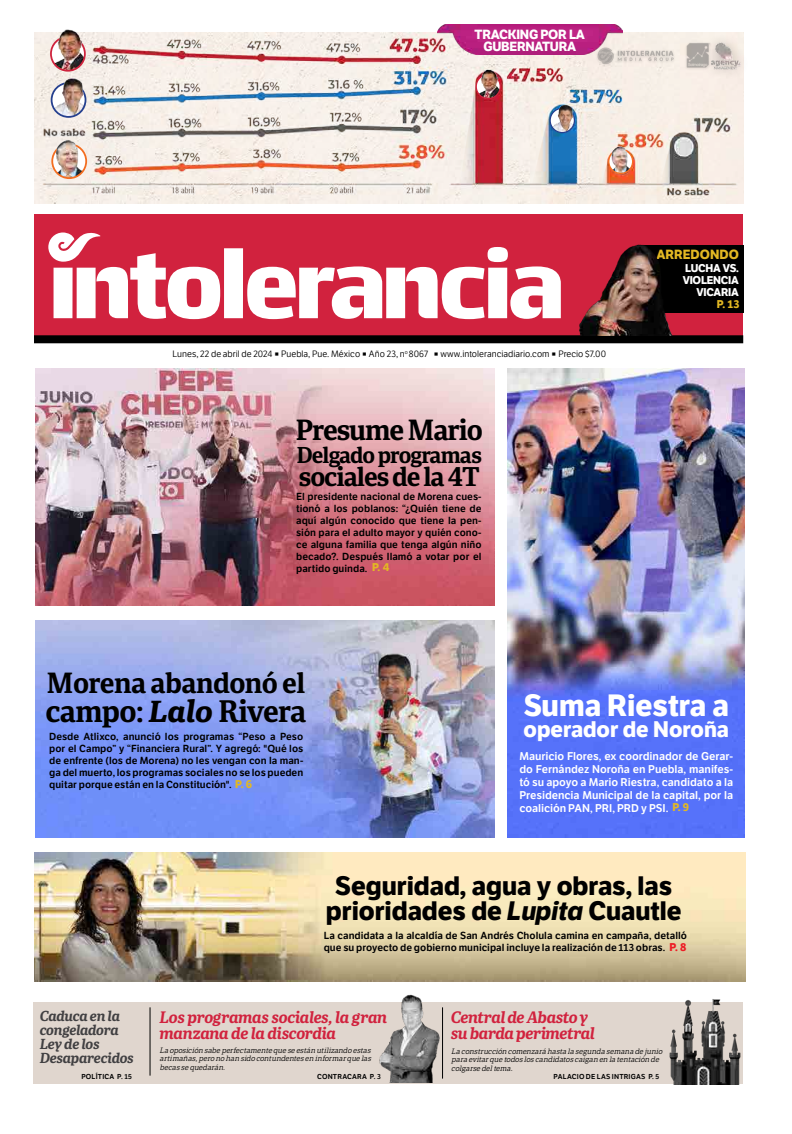
<style>
.page{position:relative;width:792px;height:1134px;background:#fff}
.page>*{position:absolute;margin:0;border:0;box-sizing:border-box;transform-origin:0 0}
.CABEZA_segunda{font:700 30px "Portada";letter-spacing:-.02em;color:#000}
.CABEZA_segunda-2{font:700 30px "LFT Etica";color:#fff}
.CABEZA_segunda-3{font:700 28.1px "Portada";letter-spacing:-.025em;color:#000}
.CABEZA_segunda-4{font:700 26.1px "Portada";letter-spacing:-.04em;color:#000}
.CABEZA_segunda-5{font:700 26px "LFT Etica";color:#000}
.CABEZA_segunda-6{font:700 22.1px "Portada";letter-spacing:-.04em;color:#000}
.CABEZA_segunda-7{font:700 22px "LFT Etica";color:#fff}
.TITULO_MENOR_3{font:italic 700 16px/16px "Portada";letter-spacing:-.03em;color:#d1223e}
.TITULO_MENOR_3-2{font:italic 700 14px "Portada";letter-spacing:-.025em;color:#414042}
.CABEZA_segunda-8{font:700 13px "LFT Etica";letter-spacing:-.02em;color:#fff}
.CABEZA_segunda-9{font:700 13px "LFT Etica";color:#e3b823}
.CABEZA_segunda-10{font:700 12px "LFT Etica";color:#e3b823}
.Sumario{font:600 11px/13px "LFT Etica";letter-spacing:-.005em;color:#fff;text-align:justify}
.CABEZA_segunda-11{font:700 11px "LFT Etica";letter-spacing:-.02em;color:#fff}
.CABEZA_segunda-12{font:700 11px "LFT Etica";color:#e3b823}
.Sumario-2{font:600 10px/12px "LFT Etica";color:#000;text-align:justify}
.CABEZA_segunda-13{font:600 10px "LFT Etica";color:#000}
.t1{font:9px "LFT Etica";letter-spacing:.005em;color:#000}
.Cita{font:italic 7.5px/8.5px "LFT Etica Sheriff";color:#000;text-align:justify}
.INDEX__pagina{font:600 7px "LFT Etica";letter-spacing:.025em;color:#000}
.s1{font-weight:700;font-size:11px;color:#e3b823}
.s2{font-family:"Portada Text";font-style:italic}
.s3{font-weight:700;color:#e3b823}
.s4{font-style:italic}
.s5{font-weight:700;font-size:11px;color:#ed1c24}
</style>
<div class="page">
<div style="left:35px;top:214px;width:708px;height:124px;background:#d1223e"></div>
<div style="left:224px;top:248px;width:19px;height:70px;background:#fff"></div>
<svg style="left:247px;top:247px;width:314px;height:72px"></svg>
<svg style="left:48px;top:232px;width:172px;height:87px"></svg>
<div style="left:637px;top:246px;width:106px;height:67px;background:#000"></div>
<div style="left:34px;top:335px;width:709px;height:8px;background:#000"></div>
<div style="left:33px;top:1002px;width:710px;height:82px;background:#e0d6ce"></div>
<hr style="left:150px;top:1007px;width:1px;height:68px;background:#000">
<hr style="left:442px;top:1007px;width:1px;height:71px;background:#000">
<img style="left:669px;top:999px;width:72px;height:85px">
<img style="left:379px;top:994px;width:61px;height:89px">
<img style="left:35px;top:33px;width:709px;height:170px">
<img style="left:51px;top:37px;width:34px;height:34px;border-radius:17px">
<div style="left:50px;top:36px;width:36px;height:36px;border:2px solid #cf233d;border-radius:50%"></div>
<img style="left:46px;top:29px;width:45px;height:21px">
<img style="left:476px;top:75px;width:24px;height:24px;border-radius:12px">
<div style="left:476px;top:74px;width:25px;height:25px;border:1px solid #cf233d;border-radius:50%"></div>
<img style="left:473px;top:67px;width:32px;height:17px">
<img style="left:52px;top:96px;width:33px;height:21px">
<div style="left:51px;top:82px;width:35px;height:36px;border:2px solid #25408f;border-radius:50%"></div>
<img style="left:51px;top:77px;width:34px;height:19px">
<img style="left:550px;top:117px;width:24px;height:16px">
<div style="left:549px;top:108px;width:26px;height:25px;border:1px solid #25408f;border-radius:50%"></div>
<img style="left:549px;top:104px;width:25px;height:13px">
<img style="left:52px;top:144px;width:34px;height:34px;border-radius:17px">
<div style="left:51px;top:143px;width:36px;height:36px;border:2px solid #f36e21;border-radius:50%"></div>
<img style="left:43px;top:138px;width:51px;height:15px">
<img style="left:609px;top:150px;width:24px;height:23px;border-radius:12px">
<div style="left:608px;top:149px;width:25px;height:25px;border:1px solid #f36e21;border-radius:50%"></div>
<img style="left:602px;top:145px;width:36px;height:11px">
<img style="left:592px;top:35px;width:107px;height:38px">
<div style="left:699px;top:31px;width:53px;height:51px;background:#000;opacity:.47"></div>
<img style="left:710px;top:42px;width:31px;height:29px">
<img style="left:438px;top:25px;width:184px;height:29px">
<img style="left:579px;top:244px;width:133px;height:91px">
<img style="left:35px;top:368px;width:459px;height:237px">
<img style="left:35px;top:621px;width:459px;height:217px">
<img style="left:35px;top:853px;width:711px;height:128px">
<img style="left:508px;top:368px;width:237px;height:470px">
<p class="CABEZA_segunda-8" style="left:475px;top:26px;width:112px">TRACKING POR LA</p>
<p class="CABEZA_segunda-8" style="left:484px;top:38px;width:94px">GUBERNATURA</p>
<p class="t1" style="left:173px;top:348px;width:257px">Lunes, 22 de abril de 2024 Puebla, Pue. México Año 23, n<sup>o</sup> 8067</p>
<p class="t1" style="left:441px;top:348px;width:167px">www.intoleranciadiario.com Precio $7.00</p>
<p class="CABEZA_segunda-3" style="left:296px;top:409px;width:189px">Presume Mario</p>
<p class="CABEZA_segunda-6" style="left:296px;top:439px;width:187px">Delgado programas</p>
<p class="CABEZA_segunda-4" style="left:298px;top:458px;width:183px">sociales de la 4T</p>
<p class="Sumario-2" style="left:296px;top:490px;width:187px">El presidente nacional de Morena cues&shy;tionó a los poblanos: “¿Quién tiene de aquí algún conocido que tiene la pen&shy;sión para el adulto mayor y quién cono&shy;ce alguna familia que tenga algún niño becado?. Después llamó a votar por el</p>
<p class="CABEZA_segunda-13" style="left:296px;top:562px;width:95px">partido guinda. <span class="s1">P. 4</span></p>
<p class="CABEZA_segunda-9" style="left:656px;top:247px;width:84px">ARREDONDO</p>
<p class="CABEZA_segunda-11" style="left:685px;top:261px;width:55px">LUCHA VS.</p>
<p class="CABEZA_segunda-11" style="left:683px;top:273px;width:58px">VIOLENCIA</p>
<p class="CABEZA_segunda-11" style="left:697px;top:285px;width:44px">VICARIA</p>
<p class="CABEZA_segunda-12" style="left:717px;top:297px;width:24px">P. 13</p>
<p class="CABEZA_segunda-10" style="left:722px;top:299px;width:18px">P. 8</p>
<p class="CABEZA_segunda-3" style="left:47px;top:662px;width:260px">Morena abandonó el</p>
<p class="CABEZA_segunda" style="left:45px;top:690px;width:262px">campo: <span class="s2">Lalo</span> Rivera</p>
<p class="Sumario-2" style="left:49px;top:731px;width:256px">Desde Atlixco, anunció los programas “Peso a Peso por el Campo” y “Financiera Rural”. Y agregó: "Qué los de enfrente (los de Morena) no les vengan con la man&shy;ga del muerto, los programas sociales no se los pueden</p>
<p class="CABEZA_segunda-13" style="left:49px;top:778px;width:204px">quitar porque están en la Constitución". <span class="s1">P. 6</span></p>
<p class="CABEZA_segunda-2" style="left:524px;top:687px;width:207px">Suma Riestra a</p>
<p class="CABEZA_segunda-7" style="left:524px;top:716px;width:207px">operador de Noroña</p>
<p class="Sumario" style="left:519px;top:749px;width:215px">Mauricio Flores, ex coordinador de Gerar&shy;do Fernández Noroña en Puebla, manifes&shy;tó su apoyo a Mario Riestra, candidato a la Presidencia Municipal de la capital, por la coalición PAN, PRI, PRD y PSI. <span class="s3">P. 9</span></p>
<p class="CABEZA_segunda-5" style="left:335px;top:869px;width:339px">Seguridad, agua y obras, las</p>
<p class="CABEZA_segunda-5" style="left:326px;top:894px;width:357px">prioridades de <span class="s4">Lupita</span> Cuautle</p>
<p class="Sumario-2" style="left:324px;top:929px;width:365px">La candidata a la alcaldía de San Andrés Cholula camina en campaña, detalló</p>
<p class="CABEZA_segunda-13" style="left:324px;top:941px;width:364px">que su proyecto de gobierno municipal incluye la realización de 113 obras. <span class="s5">P. 8</span></p>
<p class="TITULO_MENOR_3-2" style="left:40px;top:1005px;width:82px">Caduca en la</p>
<p class="TITULO_MENOR_3-2" style="left:40px;top:1019px;width:81px">congeladora</p>
<p class="TITULO_MENOR_3-2" style="left:40px;top:1033px;width:61px">Ley de los</p>
<p class="TITULO_MENOR_3-2" style="left:40px;top:1047px;width:96px">Desaparecidos</p>
<p class="TITULO_MENOR_3" style="left:160px;top:1009px;width:229px">Los programas sociales, la gran manzana de la discordia</p>
<p class="TITULO_MENOR_3" style="left:451px;top:1009px;width:139px">Central de Abasto y</p>
<p class="TITULO_MENOR_3" style="left:451px;top:1025px;width:146px">su barda perimetral</p>
<p class="Cita" style="left:160px;top:1046px;width:215px">La oposición sabeperfectamentequeseestán utilizando estas artimañas,pero no han sido contundentesen informarquelas becassequedarán.</p>
<p class="Cita" style="left:451px;top:1047px;width:215px;text-align:left">La construcción comenzará hasta la segunda semana dejunio para evitarquetodosloscandidatoscaigan en la tentación de colgarsedeltema.</p>
<p class="INDEX__pagina" style="left:81px;top:1072px;width:52px">POLÍTICA P. 15</p>
<p class="INDEX__pagina" style="left:317px;top:1072px;width:65px">CONTRACARA P. 3</p>
<p class="INDEX__pagina" style="left:554px;top:1072px;width:107px">PALACIO DE LAS INTRIGAS P. 5</p>
</div>
